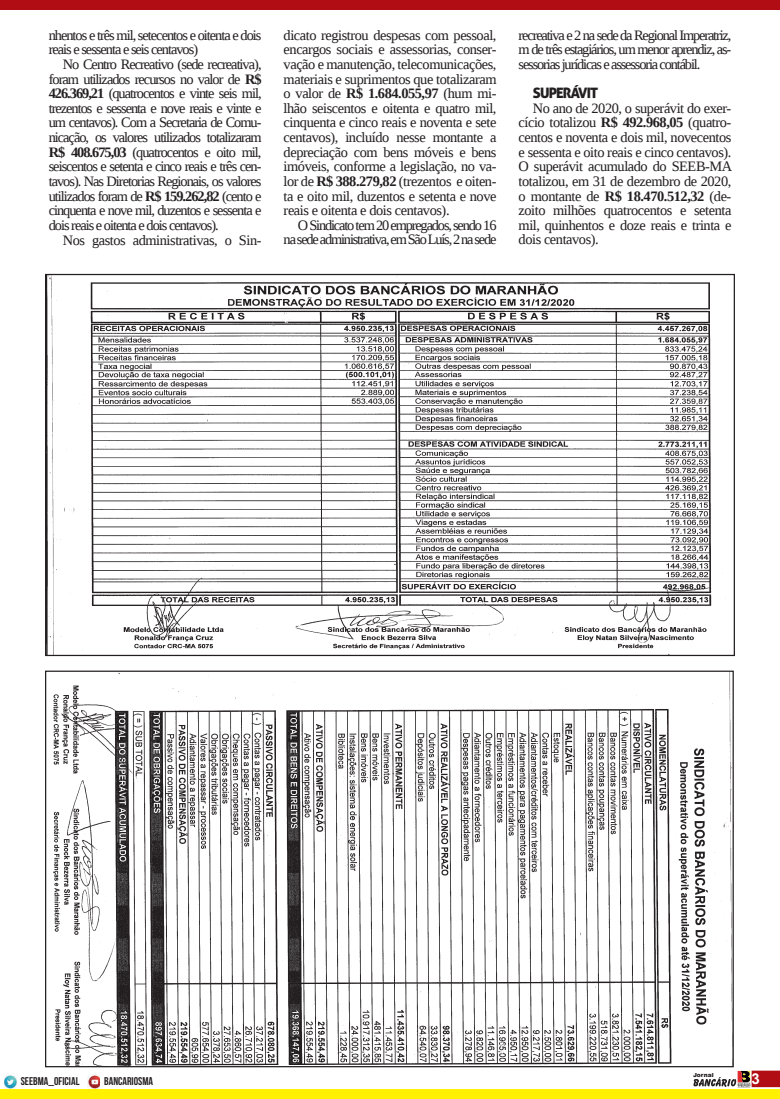
<style>
.page{position:relative;width:780px;height:1099px;background:#fff}
.page>*{position:absolute;margin:0;border:0;box-sizing:border-box;transform-origin:0 0}
.t1{font:700 15px "Arial";color:#fff}
.t2{font:14.38px/14.6px "Liberation Serif";letter-spacing:-.07em;color:#231f20;text-align:justify}
.t3{font:14.38px "Liberation Serif";letter-spacing:-.03em;color:#231f20}
.t4{font:14.38px "Aller Display";letter-spacing:-.06em;color:#231f20}
.t5{font:11.25px "Bebas Neue";color:#231f20}
.t6{font:900 6px "Arial";color:#231f20}
.s1{font-weight:700}
</style>
<div class="page">
<svg style="left:693px;top:1070px;width:87px;height:18px"></svg>
<div style="left:0;top:1089px;width:780px;height:9px;background:#fff101"></div>
<div style="left:0;top:0;width:780px;height:10px;background:#b00d15"></div>
<img style="left:4px;top:1075px;width:13px;height:13px">
<img style="left:88px;top:1075px;width:12px;height:13px">
<img style="left:53px;top:672px;width:678px;height:393px">
<img style="left:47px;top:276px;width:685px;height:378px">
<p class="t2" style="left:49px;top:28px;width:214px">nhentos e três mil, setecentos e oitenta e dois reais e sessenta e seis centavos)</p>
<p class="t2" style="left:49px;top:57px;width:214px;text-indent:14px">No Centro Recreativo (sede recreativa), foram utilizados recursos no valor de <span class="s1">R$ 426.369,21</span> (quatrocentos e vinte seis mil, trezentos e sessenta e nove reais e vinte e um centavos). Com a Secretaria de Comu&shy;nicação, os valores utilizados totalizaram <span class="s1">R$ 408.675,03</span> (quatrocentos e oito mil, seiscentos e setenta e cinco reais e três cen&shy;tavos). Nas Diretorias Regionais, os valores utilizados foram de <span class="s1">R$ 159.262,82</span> (cento e cinquenta e nove mil, duzentos e sessenta e dois reais e oitenta e dois centavos).</p>
<p class="t3" style="left:63px;top:230px;width:200px">Nos gastos administrativas, o Sin-</p>
<p class="t2" style="left:283px;top:27px;width:214px">dicato registrou despesas com pessoal, encargos sociais e assessorias, conser&shy;vação e manutenção, telecomunicações, materiais e suprimentos que totalizaram o valor de <span class="s1">R$ 1.684.055,97</span> (hum mi&shy;lhão seiscentos e oitenta e quatro mil, cinquenta e cinco reais e noventa e sete centavos), incluído nesse montante a depreciação com bens móveis e bens imóveis, conforme a legislação, no va&shy;lor de <span class="s1">R$ 388.279,82</span> (trezentos e oiten&shy;ta e oito mil, duzentos e setenta e nove reais e oitenta e dois centavos).</p>
<p class="t2" style="left:283px;top:218px;width:214px;text-align:right">O Sindicato tem 20 empregados, sendo 16 na sede administrativa, em São Luís, 2 na sede</p>
<p class="t2" style="left:518px;top:27px;width:214px">recreativa e 2 na sede da Regional Imperatriz, m de três estagiários, um menor aprendiz, as&shy;sessorias jurídicas e assessoria contábil.</p>
<p class="t4" style="left:532px;top:84px;width:67px">SUPERÁVIT</p>
<p class="t2" style="left:518px;top:100px;width:215px;text-indent:14px">No ano de 2020, o superávit do exer&shy;cício totalizou <span class="s1">R$ 492.968,05</span> (quatro&shy;centos e noventa e dois mil, novecentos e sessenta e oito reais e cinco centavos).<br>O superávit acumulado do SEEB-MA totalizou, em 31 de dezembro de 2020, o montante de <span class="s1">R$ 18.470.512,32</span> (de&shy;zoito milhões quatrocentos e setenta mil, quinhentos e doze reais e trinta e dois centavos).</p>
<p class="t5" style="left:21px;top:1075px;width:60px">SEEBMA_OFICIAL</p>
<p class="t5" style="left:104px;top:1075px;width:50px">BANCARIOSMA</p>
<p class="t6" style="left:693px;top:1071px;width:22px">Jornal</p>
<p class="t1" style="left:751px;top:1069px;width:10px">3</p>
</div>
